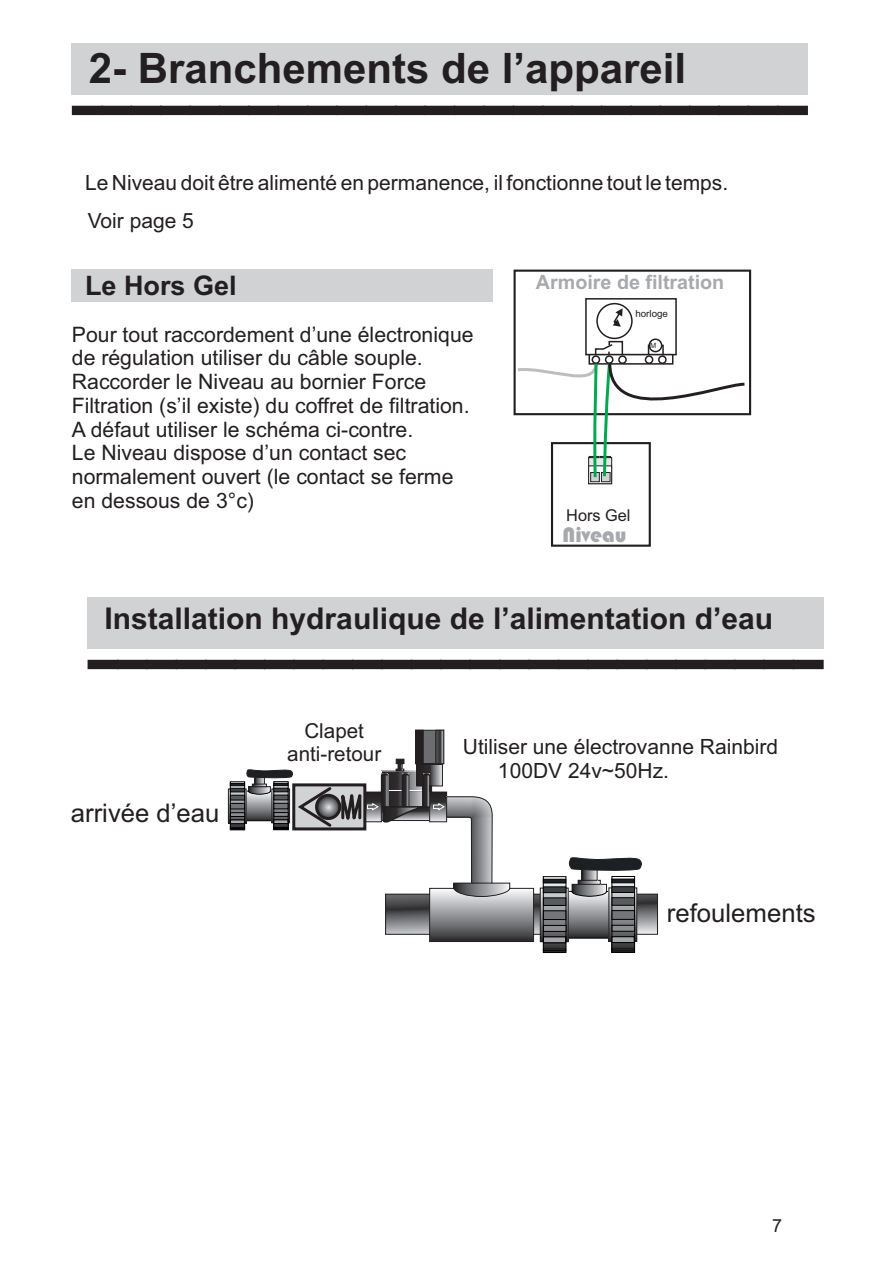
<style>
.page{position:relative;width:893px;height:1263px;background:#fff}
.page>*{position:absolute;margin:0;border:0;box-sizing:border-box;transform-origin:0 0}
.t1{font:700 42px "Arial";color:#231f20}
.t2{font:700 30px "Arial";color:#231f20}
.t3{font:700 27px "Arial";color:#231f20}
.t4{font:25.8px "Arial";color:#231f20}
.t5{font:25.65px "Arial";color:#231f20}
.t6{font:21.75px "Bauhaus 93";color:#a8a9ad}
.t7{font:21.3px/23.7px "Arial";color:#231f20}
.t8{font:21px/37.7px "Arial";color:#231f20}
.t9{font:20.55px/23.1px "Arial";color:#231f20;text-align:center}
.t10{font:700 19.65px "Arial";color:#a8a9ad}
.t11{font:18px "Arial";color:#231f20}
.t12{font:16.35px "Arial";color:#231f20}
.t13{font:9.75px "Arial";color:#231f20}
.t14{font:7.35px "Arial";color:#231f20}
</style>
<div class="page">
<div style="left:72px;top:269px;width:421px;height:33px;background:#d1d2d4"></div>
<div style="left:514px;top:270px;width:237px;height:145px;border:2px solid #231f20"></div>
<div style="left:585px;top:298px;width:92px;height:57px;background:#fff;border:2px solid #231f20"></div>
<div style="left:596px;top:303px;width:37px;height:36px;border:2px solid #231f20;border-radius:50%"></div>
<div style="left:648px;top:338px;width:14px;height:14px;border:2px solid #231f20;border-radius:50%"></div>
<svg style="left:613px;top:308px;width:10px;height:19px"></svg>
<div style="left:551px;top:442px;width:100px;height:105px;border:2px solid #231f20"></div>
<svg style="left:515px;top:340px;width:232px;height:144px"></svg>
<svg style="left:534px;top:896px;width:122px;height:36px"></svg>
<svg style="left:574px;top:886px;width:31px;height:5px"></svg>
<div style="left:572px;top:884px;width:35px;height:14px;border:1px solid #231f20"></div>
<svg style="left:568px;top:891px;width:41px;height:48px;background:#858588"></svg>
<svg style="left:542px;top:890px;width:1px;height:50px"></svg>
<div style="left:540px;top:888px;width:28px;height:54px;border:1px solid #231f20"></div>
<svg style="left:545px;top:878px;width:19px;height:73px"></svg>
<div style="left:543px;top:876px;width:23px;height:77px;border:1px solid #000002"></div>
<svg style="left:543px;top:879px;width:23px;height:4px"></svg>
<div style="left:543px;top:886px;width:23px;height:7px;background:#3d4042;border:1px solid #000002"></div>
<div style="left:543px;top:897px;width:23px;height:9px;background:#595c5d;border:1px solid #000002"></div>
<svg style="left:543px;top:949px;width:23px;height:1px"></svg>
<svg style="left:543px;top:937px;width:23px;height:6px"></svg>
<div style="left:543px;top:925px;width:23px;height:7px;background:#8c8e8f;border:1px solid #000002"></div>
<div style="left:543px;top:910px;width:23px;height:10px;background:#737576;border:1px solid #000002"></div>
<div style="left:578px;top:880px;width:23px;height:4px;border:1px solid #231f20"></div>
<svg style="left:584px;top:872px;width:11px;height:6px"></svg>
<div style="left:582px;top:868px;width:15px;height:12px;border:1px solid #231f20"></div>
<svg style="left:568px;top:857px;width:74px;height:15px"></svg>
<svg style="left:611px;top:890px;width:1px;height:50px"></svg>
<div style="left:609px;top:888px;width:28px;height:54px;border:1px solid #231f20"></div>
<svg style="left:614px;top:878px;width:19px;height:73px"></svg>
<div style="left:612px;top:876px;width:23px;height:77px;border:1px solid #000002"></div>
<svg style="left:612px;top:879px;width:23px;height:4px"></svg>
<div style="left:612px;top:886px;width:23px;height:7px;background:#3d4042;border:1px solid #000002"></div>
<div style="left:612px;top:897px;width:23px;height:8px;background:#595c5d;border:1px solid #000002"></div>
<svg style="left:612px;top:949px;width:23px;height:1px"></svg>
<div style="left:612px;top:936px;width:23px;height:7px;background:#09090b"></div>
<div style="left:612px;top:936px;width:22px;height:7px;background:#a4a8aa;border:1px solid #000002"></div>
<svg style="left:612px;top:925px;width:23px;height:6px"></svg>
<div style="left:612px;top:910px;width:23px;height:10px;background:#737576;border:1px solid #000002"></div>
<svg style="left:423px;top:730px;width:13px;height:33px"></svg>
<div style="left:396px;top:759px;width:8px;height:5px;background:#231f20;border:1px solid #231f20"></div>
<svg style="left:438px;top:732px;width:4px;height:30px"></svg>
<div style="left:436px;top:730px;width:8px;height:34px;border:1px solid #231f20"></div>
<div style="left:415px;top:730px;width:8px;height:34px;background:#231f20"></div>
<div style="left:292px;top:783px;width:74px;height:47px;background:#d1d2d4;border:3px solid #231f20"></div>
<svg style="left:317px;top:795px;width:23px;height:23px"></svg>
<div style="left:315px;top:794px;width:26px;height:26px;border:3px solid #231f20;border-radius:50%"></div>
<div style="left:228px;top:789px;width:18px;height:34px;border:1px solid #231f20"></div>
<div style="left:230px;top:781px;width:15px;height:49px;border:1px solid #000002"></div>
<div style="left:273px;top:781px;width:15px;height:49px;border:1px solid #000002"></div>
<svg style="left:230px;top:769px;width:104px;height:60px"></svg>
<svg style="left:274px;top:819px;width:14px;height:5px"></svg>
<svg style="left:274px;top:812px;width:14px;height:5px"></svg>
<svg style="left:274px;top:803px;width:14px;height:6px"></svg>
<svg style="left:340px;top:763px;width:194px;height:179px"></svg>
<div style="left:88px;top:597px;width:736px;height:51px;background:#d1d2d4"></div>
<div style="left:88px;top:660px;width:736px;height:9px;background:#231f20"></div>
<div style="left:72px;top:43px;width:736px;height:51px;background:#d1d2d4"></div>
<div style="left:72px;top:106px;width:736px;height:9px;background:#231f20"></div>
<h1 class="t1" style="left:89px;top:53px;width:599px">2- Branchements de l’appareil</h1>
<p class="t8" style="left:85px;top:166px;width:645px">Le Niveau doit être alimenté en permanence, il fonctionne tout le temps.<br>Voir page 5</p>
<p class="t3" style="left:85px;top:275px;width:153px">Le Hors Gel</p>
<p class="t7" style="left:72px;top:324px;width:403px">Pour tout raccordement d’une électronique de régulation utiliser du câble souple.<br>Raccorder le Niveau au bornier Force Filtration (s’il existe) du coffret de filtration.<br>A défaut utiliser le schéma ci-contre.<br>Le Niveau dispose d’un contact sec normalement ouvert (le contact se ferme en dessous de 3°c)</p>
<p class="t10" style="left:536px;top:275px;width:190px">Armoire de filtration</p>
<p class="t13" style="left:635px;top:310px;width:34px">horloge</p>
<p class="t14" style="left:650px;top:342px;width:8px">M</p>
<p class="t12" style="left:566px;top:509px;width:66px">Hors Gel</p>
<p class="t6" style="left:563px;top:523px;width:66px">Niveau</p>
<h2 class="t2" style="left:105px;top:607px;width:670px">Installation hydraulique de l’alimentation d’eau</h2>
<p class="t5" style="left:71px;top:803px;width:150px">arrivée d’eau</p>
<p class="t9" style="left:287px;top:721px;width:95px">Clapet anti-retour</p>
<p class="t8" style="left:498px;top:737px;width:282px;line-height:23.4px;text-indent:-35px">Utiliser une électrovanne Rainbird<br>100DV 24v~50Hz.</p>
<p class="t4" style="left:667px;top:903px;width:150px">refoulements</p>
<p class="t11" style="left:772px;top:1219px;width:12px">7</p>
</div>
